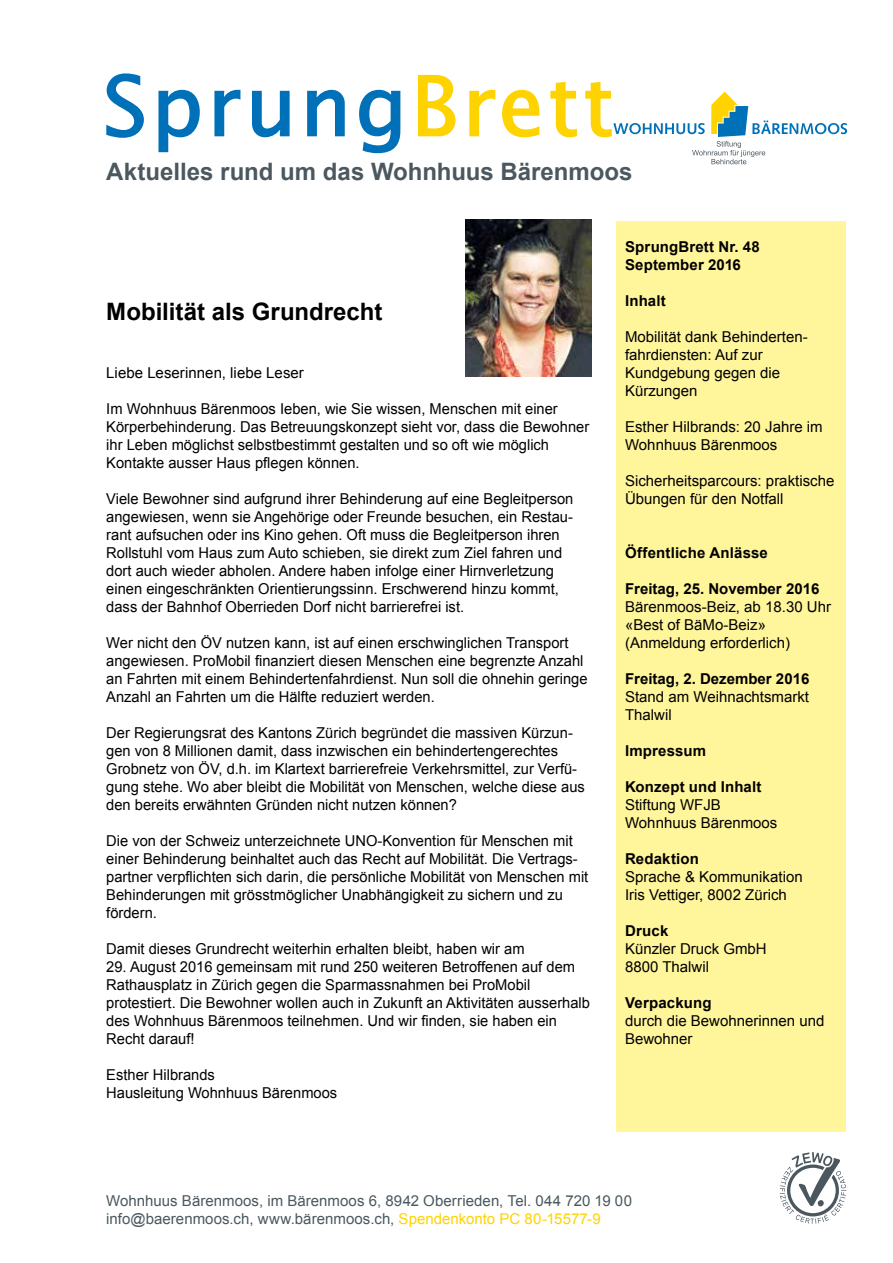
<style>
.page{position:relative;width:893px;height:1263px;background:#fff}
.page>*{position:absolute;margin:0;border:0;box-sizing:border-box;transform-origin:0 0}
.t1{font:700 24px "Arial";color:#4b585f}
.t2{font:700 24px "Arial";color:#000}
.t3{font:15px/18px "Arial";color:#000}
.t4{font:700 15px/18px "Arial";letter-spacing:.01em;color:#000}
.t5{font:15px/18px "Arial";letter-spacing:.005em;color:#4b585f}
.s1{color:#ffd300}
</style>
<div class="page">
<div style="left:617px;top:221px;width:229px;height:910px;background:#fff59b"></div>
<svg style="left:106px;top:73px;width:38px;height:65px"></svg>
<svg style="left:158px;top:89px;width:42px;height:64px"></svg>
<svg style="left:214px;top:89px;width:27px;height:48px"></svg>
<svg style="left:252px;top:90px;width:38px;height:48px"></svg>
<svg style="left:307px;top:89px;width:38px;height:48px"></svg>
<svg style="left:359px;top:89px;width:42px;height:64px"></svg>
<svg style="left:417px;top:74px;width:39px;height:63px"></svg>
<svg style="left:469px;top:89px;width:71px;height:49px"></svg>
<svg style="left:550px;top:81px;width:27px;height:57px"></svg>
<svg style="left:585px;top:82px;width:262px;height:82px"></svg>
<img style="left:466px;top:220px;width:125px;height:156px">
<svg style="left:780px;top:1152px;width:66px;height:72px"></svg>
<h1 class="t1" style="left:106px;top:158px;width:528px">Aktuelles rund um das Wohnhuus Bärenmoos</h1>
<h1 class="t2" style="left:106px;top:298px;width:278px">Mobilität als Grundrecht</h1>
<p class="t3" style="left:106px;top:364px;width:199px">Liebe Leserinnen, liebe Leser</p>
<p class="t3" style="left:106px;top:400px;width:484px">Im Wohnhuus Bärenmoos Ieben, wie Sie wissen, Menschen mit einer Körperbehinderung. Das Betreuungskonzept sieht vor, dass die Bewohner ihr Leben möglichst selbstbestimmt gestalten und so oft wie möglich Kontakte ausser Haus pflegen können.</p>
<p class="t3" style="left:106px;top:490px;width:469px">Viele Bewohner sind aufgrund ihrer Behinderung auf eine Begleitperson angewiesen, wenn sie Angehörige oder Freunde besuchen, ein Restau&shy;rant aufsuchen oder ins Kino gehen. Oft muss die Begleitperson ihren Rollstuhl vom Haus zum Auto schieben, sie direkt zum Ziel fahren und dort auch wieder abholen. Andere haben infolge einer Hirnverletzung einen eingeschränkten Orientierungssinn. Erschwerend hinzu kommt, dass der Bahnhof Oberrieden Dorf nicht barrierefrei ist.</p>
<p class="t3" style="left:106px;top:634px;width:483px">Wer nicht den ÖV nutzen kann, ist auf einen erschwinglichen Transport angewiesen. ProMobil finanziert diesen Menschen eine begrenzte Anzahl an Fahrten mit einem Behindertenfahrdienst. Nun soll die ohnehin geringe Anzahl an Fahrten um die Hälfte reduziert werden.</p>
<p class="t3" style="left:106px;top:724px;width:480px">Der Regierungsrat des Kantons Zürich begründet die massiven Kürzun&shy;gen von 8 Millionen damit, dass inzwischen ein behindertengerechtes Grobnetz von ÖV, d.h. im Klartext barrierefreie Verkehrsmittel, zur Verfü&shy;gung stehe. Wo aber bleibt die Mobilität von Menschen, welche diese aus den bereits erwähnten Gründen nicht nutzen können?</p>
<p class="t3" style="left:106px;top:832px;width:484px">Die von der Schweiz unterzeichnete UNO-Konvention für Menschen mit einer Behinderung beinhaltet auch das Recht auf Mobilität. Die Vertrags&shy;partner verpflichten sich darin, die persönliche Mobilität von Menschen mit Behinderungen mit grösstmöglicher Unabhängigkeit zu sichern und zu fördern.</p>
<p class="t3" style="left:106px;top:940px;width:420px">Damit dieses Grundrecht weiterhin erhalten bleibt, haben wir am</p>
<p class="t3" style="left:106px;top:958px;width:485px">29. August 2016 gemeinsam mit rund 250 weiteren Betroffenen auf dem Rathausplatz in Zürich gegen die Sparmassnahmen bei ProMobil protestiert. Die Bewohner wollen auch in Zukunft an Aktivitäten ausserhalb des Wohnhuus Bärenmoos teilnehmen. Und wir finden, sie haben ein Recht darauf!</p>
<p class="t3" style="left:106px;top:1066px;width:232px">Esther Hilbrands<br>Hausleitung Wohnhuus Bärenmoos</p>
<p class="t4" style="left:625px;top:238px;width:136px">SprungBrett Nr. 48<br>September 2016</p>
<p class="t4" style="left:625px;top:292px;width:42px">Inhalt</p>
<p class="t3" style="left:625px;top:328px;width:184px">Mobilität dank Behinderten&shy;fahrdiensten: Auf zur<br>Kundgebung gegen die<br>Kürzungen</p>
<p class="t3" style="left:625px;top:418px;width:199px">Esther Hilbrands: 20 Jahre im<br>Wohnhuus Bärenmoos</p>
<p class="t3" style="left:625px;top:472px;width:211px">Sicherheitsparcours: praktische<br>Übungen für den Notfall</p>
<p class="t4" style="left:625px;top:544px;width:144px">Öffentliche Anlässe</p>
<p class="t4" style="left:625px;top:580px;width:196px">Freitag, 25. November 2016</p>
<p class="t3" style="left:625px;top:598px;width:207px">Bärenmoos-Beiz, ab 18.30 Uhr «Best of BäMo-Beiz» (Anmeldung erforderlich)</p>
<p class="t4" style="left:625px;top:670px;width:186px">Freitag, 2. Dezember 2016</p>
<p class="t3" style="left:625px;top:688px;width:185px">Stand am Weihnachtsmarkt<br>Thalwil</p>
<p class="t4" style="left:625px;top:742px;width:83px">Impressum</p>
<p class="t4" style="left:625px;top:778px;width:138px">Konzept und Inhalt</p>
<p class="t3" style="left:625px;top:796px;width:154px">Stiftung WFJB<br>Wohnhuus Bärenmoos</p>
<p class="t4" style="left:625px;top:850px;width:75px">Redaktion</p>
<p class="t3" style="left:625px;top:868px;width:179px">Sprache &amp; Kommunikation<br>Iris Vettiger, 8002 Zürich</p>
<p class="t4" style="left:625px;top:922px;width:45px">Druck</p>
<p class="t3" style="left:625px;top:940px;width:143px">Künzler Druck GmbH<br>8800 Thalwil</p>
<p class="t4" style="left:625px;top:994px;width:88px">Verpackung</p>
<p class="t3" style="left:625px;top:1012px;width:201px">durch die Bewohnerinnen und<br>Bewohner</p>
<p class="t5" style="left:106px;top:1192px;width:527px">Wohnhuus Bärenmoos, im Bärenmoos 6, 8942 Oberrieden, Tel. 044 720 19 00 info@baerenmoos.ch, www.bärenmoos.ch, <span class="s1">Spendenkonto PC 80-15577-9</span></p>
</div>
